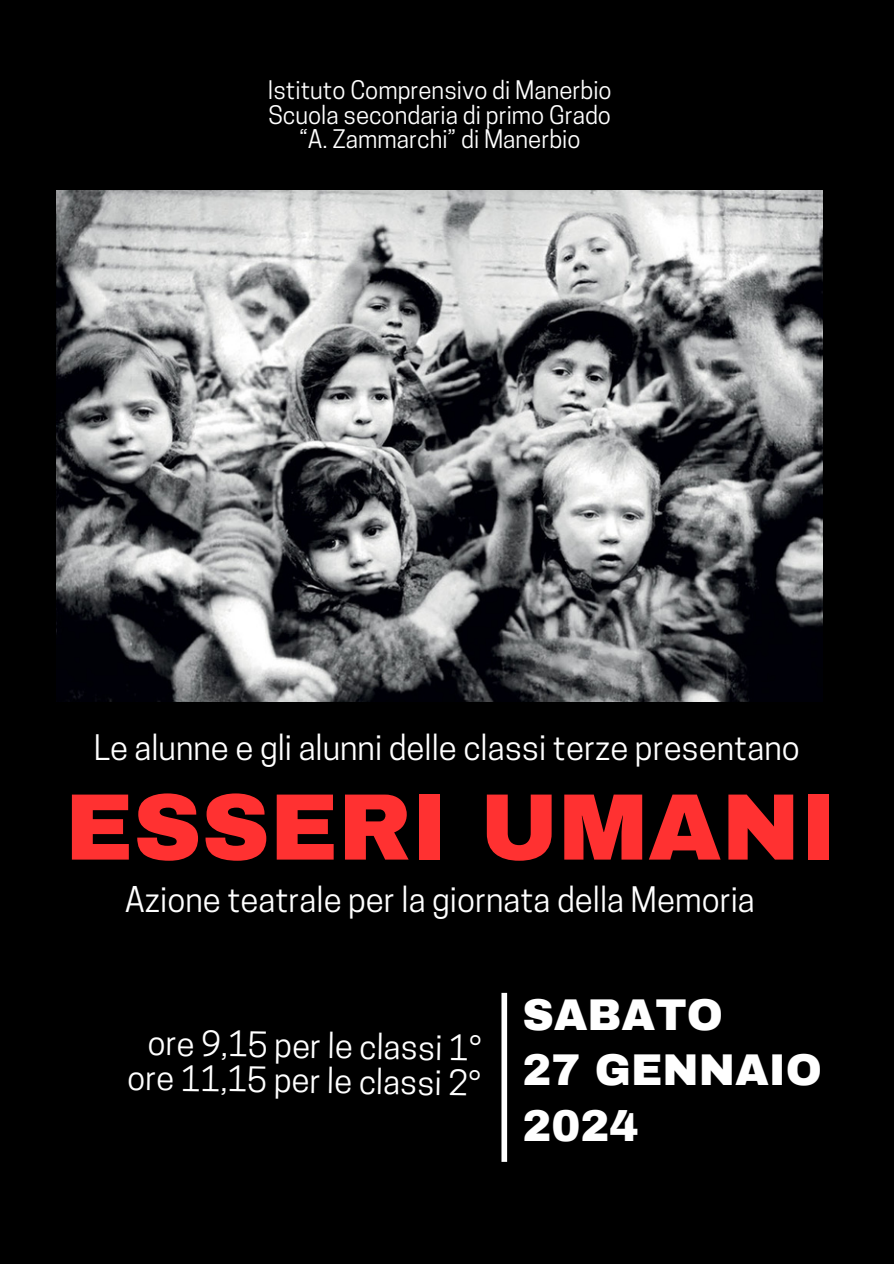
<style>
.page{position:relative;width:894px;height:1264px;background:#fff}
.page>*{position:absolute;margin:0;border:0;box-sizing:border-box;transform-origin:0 0}
.t1{font:900 94.5px "Archivo";color:#ff3131}
.t2{font:900 43.5px "Archivo";color:#fff}
.t3{font:33px "Cooper Hewitt";color:#fff}
.t4{font:24px "Cooper Hewitt";color:#fff}
</style>
<div class="page">
<div style="left:0;top:0;width:893px;height:1263px;background:#000"></div>
<div style="left:501px;top:992px;width:6px;height:169px;background:#fff"></div>
<img style="left:57px;top:190px;width:765px;height:511px">
<p class="t4" style="left:268px;top:81px;width:345px">Istituto Comprensivo di Manerbio</p>
<p class="t4" style="left:268px;top:105px;width:344px">Scuola secondaria di primo Grado</p>
<p class="t4" style="left:299px;top:130px;width:283px">“A. Zammarchi” di Manerbio</p>
<p class="t3" style="left:94px;top:735px;width:707px">Le alunne e gli alunni delle classi terze presentano</p>
<p class="t1" style="left:65px;top:776px;width:773px">ESSERI UMANI</p>
<p class="t3" style="left:125px;top:886px;width:631px">Azione teatrale per la giornata della Memoria</p>
<p class="t3" style="left:148px;top:1030px;width:335px;rotate:1deg">ore 9,15 per le classi 1°</p>
<p class="t3" style="left:128px;top:1064px;width:355px;rotate:1deg">ore 11,15 per le classi 2°</p>
<p class="t2" style="left:522px;top:992px;width:202px">SABATO</p>
<p class="t2" style="left:522px;top:1047px;width:301px">27 GENNAIO</p>
<p class="t2" style="left:522px;top:1102px;width:118px">2024</p>
</div>
